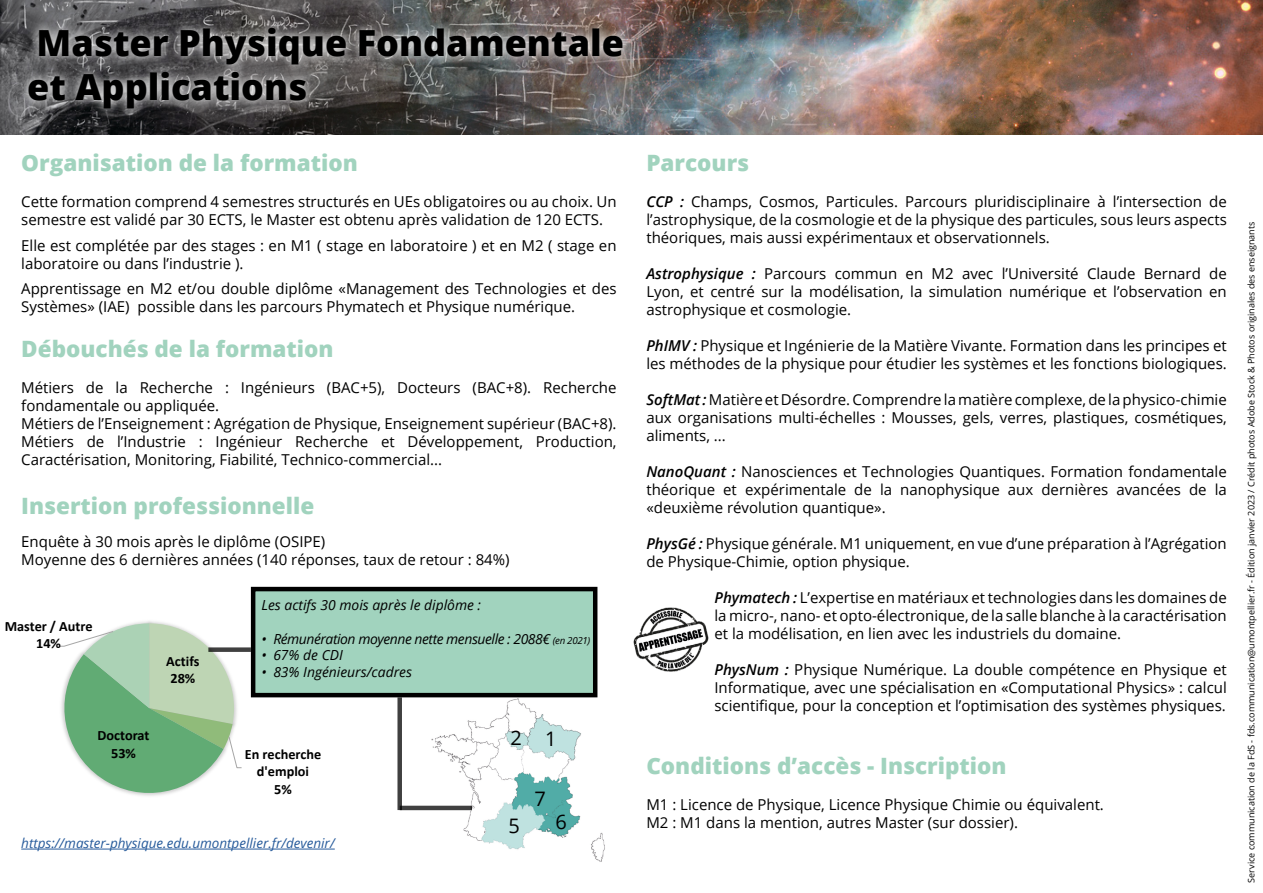
<style>
.page{position:relative;width:1263px;height:893px;background:#fff}
.page>*{position:absolute;margin:0;border:0;box-sizing:border-box;transform-origin:0 0}
.t1{font:800 36px/43.2px "Open Sans";color:#000}
.t2{font:800 22.5px "Open Sans";color:#a1d3be}
.t3{font:19.95px "Open Sans";color:#000}
.t4{font:15px/18px "Open Sans";color:#000}
.t5{font:700 14.25px/17.4px "Calibri";color:#000;text-align:center}
.t6{font:italic 13.95px "Open Sans";color:#000}
.t7{font:italic 13.95px "Open Sans";letter-spacing:-.03em;color:#000}
.t8{font:italic 13.5px "Open Sans";color:#275b9b}
.t9{font:9px "Open Sans";color:#000}
.s1{font-size:9.75px}
.s2{font-weight:600;font-style:italic}
</style>
<div class="page">
<img style="left:900px;top:0;width:363px;height:135px">
<img style="left:0;top:0;width:900px;height:135px">
<svg style="left:19px;top:19px;width:613px;height:99px;background:#777574"></svg>
<hr style="left:21px;top:849px;width:314px;height:1px;background:#275b9b">
<svg style="left:59px;top:621px;width:183px;height:175px"></svg>
<img style="left:423px;top:700px;width:182px;height:162px">
<svg style="left:250px;top:586px;width:348px;height:114px;background:#94bfad"></svg>
<div style="left:208px;top:647px;width:43px;height:5px;background:#404040"></div>
<div style="left:397px;top:697px;width:5px;height:113px;background:#404040"></div>
<hr style="left:400px;top:806px;width:72px;height:4px;background:#404040">
<img style="left:633px;top:607px;width:76px;height:65px">
<h1 class="t1" style="left:27px;top:20px;width:598px">Master Physique Fondamentale et Applications</h1>
<h2 class="t2" style="left:21px;top:146px;width:338px">Organisation de la formation</h2>
<p class="t4" style="left:21px;top:193px;width:597px">Cette formation comprend 4 semestres structurés en UEs obligatoires ou au choix. Un semestre est validé par 30 ECTS, le Master est obtenu après validation de 120 ECTS.</p>
<p class="t4" style="left:21px;top:236px;width:597px">Elle est complétée par des stages : en M1 ( stage en laboratoire ) et en M2 ( stage en laboratoire ou dans l’industrie ).</p>
<p class="t4" style="left:21px;top:280px;width:597px">Apprentissage en M2 et/ou double diplôme «Management des Technologies et des<br>Systèmes» (IAE) possible dans les parcours Phymatech et Physique numérique.</p>
<h2 class="t2" style="left:21px;top:332px;width:314px">Débouchés de la formation</h2>
<p class="t4" style="left:21px;top:379px;width:597px">Métiers de la Recherche : Ingénieurs (BAC+5), Docteurs (BAC+8). Recherche fondamentale ou appliquée.<br>Métiers de l’Enseignement : Agrégation de Physique, Enseignement supérieur (BAC+8).<br>Métiers de l’Industrie : Ingénieur Recherche et Développement, Production, Caractérisation, Monitoring, Fiabilité, Technico-commercial...</p>
<h2 class="t2" style="left:21px;top:489px;width:294px">Insertion professionnelle</h2>
<p class="t4" style="left:21px;top:533px;width:490px">Enquête à 30 mois après le diplôme (OSIPE)<br>Moyenne des 6 dernières années (140 réponses, taux de retour : 84%)</p>
<p class="t5" style="left:5px;top:617px;width:89px">Master / Autre<br>14%</p>
<p class="t5" style="left:166px;top:652px;width:35px;text-align:left">Actifs<br>28%</p>
<p class="t5" style="left:98px;top:727px;width:53px">Doctorat<br>53%</p>
<p class="t6" style="left:261px;top:596px;width:221px">Les actifs 30 mois après le diplôme :</p>
<p class="t7" style="left:261px;top:629px;width:330px">• Rémunération moyenne nette mensuelle : 2088€ <span class="s1">(en 2021)</span></p>
<p class="t6" style="left:261px;top:646px;width:83px">• 67% de CDI</p>
<p class="t6" style="left:261px;top:662px;width:152px">• 83% Ingénieurs/cadres</p>
<p class="t5" style="left:245px;top:745px;width:78px">En recherche d'emploi<br>5%</p>
<h3 class="t3" style="left:510px;top:724px;width:13px">2</h3>
<h3 class="t3" style="left:545px;top:725px;width:13px">1</h3>
<h3 class="t3" style="left:534px;top:785px;width:13px">7</h3>
<h3 class="t3" style="left:508px;top:812px;width:13px">5</h3>
<h3 class="t3" style="left:556px;top:808px;width:13px">6</h3>
<p class="t8" style="left:21px;top:834px;width:315px">https://master-physique.edu.umontpellier.fr/devenir/</p>
<h2 class="t2" style="left:646px;top:146px;width:104px">Parcours</h2>
<p class="t4" style="left:646px;top:193px;width:582px;text-align:justify"><span class="s2">CCP :</span> Champs, Cosmos, Particules. Parcours pluridisciplinaire à l’intersection de l’astrophysique, de la cosmologie et de la physique des particules, sous leurs aspects théoriques, mais aussi expérimentaux et observationnels.</p>
<p class="t4" style="left:646px;top:265px;width:582px;text-align:justify"><span class="s2">Astrophysique :</span> Parcours commun en M2 avec l’Université Claude Bernard de Lyon, et centré sur la modélisation, la simulation numérique et l’observation en astrophysique et cosmologie.</p>
<p class="t4" style="left:646px;top:337px;width:582px"><span class="s2">PhIMV :</span> Physique et Ingénierie de la Matière Vivante. Formation dans les principes et les méthodes de la physique pour étudier les systèmes et les fonctions biologiques.</p>
<p class="t4" style="left:646px;top:391px;width:582px;text-align:justify"><span class="s2">SoftMat :</span> Matière et Désordre. Comprendre la matière complexe, de la physico-chimie aux organisations multi-échelles : Mousses, gels, verres, plastiques, cosmétiques, aliments, ...</p>
<p class="t4" style="left:646px;top:463px;width:582px;text-align:justify"><span class="s2">NanoQuant :</span> Nanosciences et Technologies Quantiques. Formation fondamentale théorique et expérimentale de la nanophysique aux dernières avancées de la «deuxième révolution quantique».</p>
<p class="t4" style="left:646px;top:535px;width:582px"><span class="s2">PhysGé :</span> Physique générale. M1 uniquement, en vue d’une préparation à l’Agrégation de Physique-Chimie, option physique.</p>
<p class="t4" style="left:714px;top:589px;width:514px;text-align:justify"><span class="s2">Phymatech :</span> L’expertise en matériaux et technologies dans les domaines de la micro-, nano- et opto-électronique, de la salle blanche à la caractérisation et la modélisation, en lien avec les industriels du domaine.</p>
<p class="t4" style="left:714px;top:661px;width:514px;text-align:justify"><span class="s2">PhysNum :</span> Physique Numérique. La double compétence en Physique et Informatique, avec une spécialisation en «Computational Physics» : calcul scientifique, pour la conception et l’optimisation des systèmes physiques.</p>
<h2 class="t2" style="left:646px;top:749px;width:362px">Conditions d’accès - Inscription</h2>
<p class="t4" style="left:646px;top:796px;width:459px">M1 : Licence de Physique, Licence Physique Chimie ou équivalent.<br>M2 : M1 dans la mention, autres Master (sur dossier).</p>
<p class="t9" style="left:1245px;top:883px;width:662px;rotate:-90deg">Service communication de la FdS - fds.communication@umontpellier.fr - Édition janvier 2023 / Crédit photos Adobe Stock &amp; Photos originales des enseignants</p>
</div>
